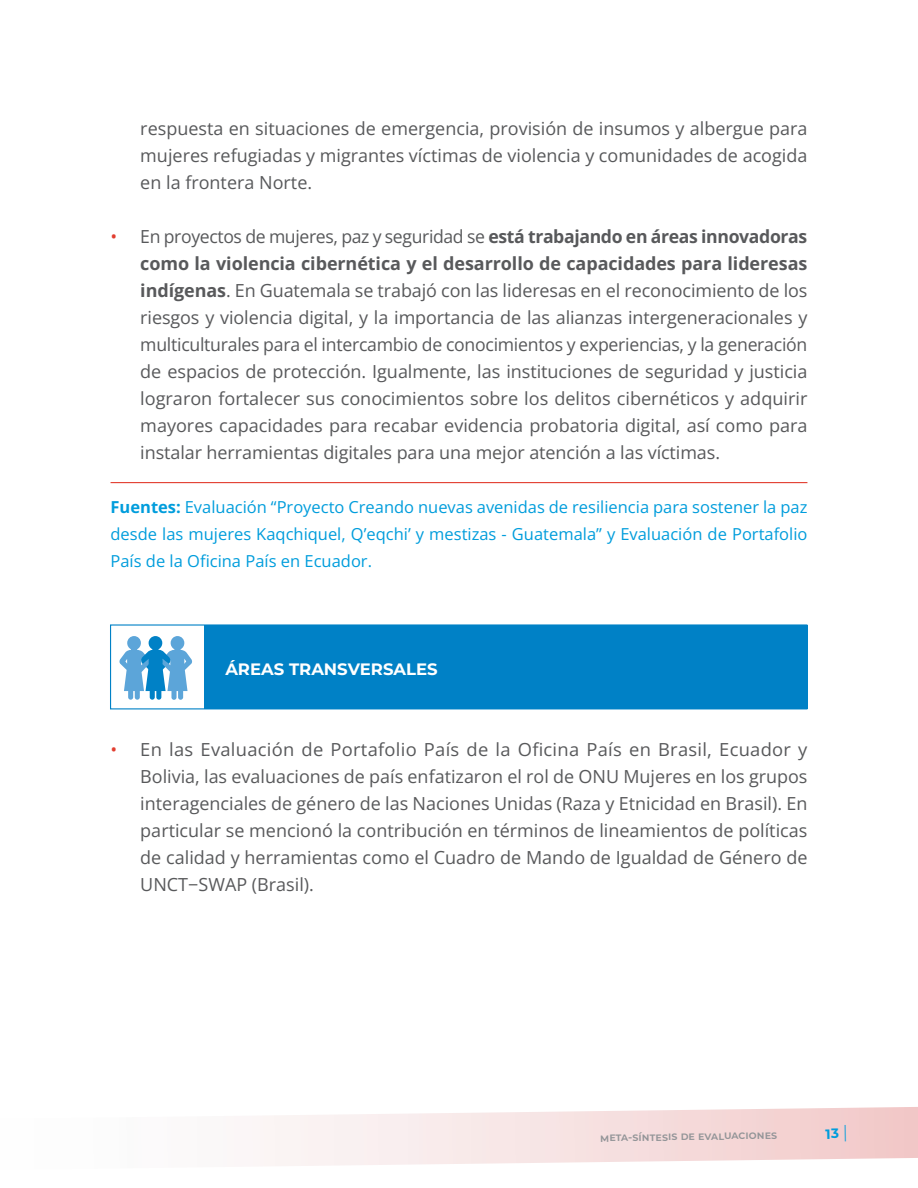
<style>
.page{position:relative;width:918px;height:1188px;background:#fff}
.page>*{position:absolute;margin:0;border:0;box-sizing:border-box;transform-origin:0 0}
.t1{font:18px/27px "Open Sans";color:#58595b;text-align:justify}
.t2{font:16.5px/27px "Open Sans";color:#009ddc;text-align:justify}
.t3{font:700 16.5px "Montserrat";color:#fff}
.t4{font:600 11.25px "Montserrat";color:#939598}
.s1{color:#e23e30}
.s2{font-weight:700}
</style>
<div class="page">
<svg style="left:263px;top:1107px;width:655px;height:59px"></svg>
<hr style="left:111px;top:482px;width:696px;height:1px;background:#e23e30">
<div style="left:204px;top:625px;width:603px;height:84px;background:#0081c6"></div>
<div style="left:110px;top:624px;width:698px;height:85px;border:1px solid #0081c6"></div>
<svg style="left:119px;top:636px;width:73px;height:64px"></svg>
<svg style="left:825px;top:1125px;width:21px;height:17px"></svg>
<p class="t1" style="left:140px;top:115px;width:669px">respuesta en situaciones de emergencia, provisión de insumos y albergue para mujeres refugiadas y migrantes víctimas de violencia y comunidades de acogida en la frontera Norte.</p>
<p class="t1" style="left:140px;top:223px;width:669px;text-indent:-30px"><span class="s1">•</span> En proyectos de mujeres, paz y seguridad se <span class="s2">está trabajando en áreas innovadoras como la violencia cibernética y el desarrollo de capacidades para lideresas indígenas</span>. En Guatemala se trabajó con las lideresas en el reconocimiento de los riesgos y violencia digital, y la importancia de las alianzas intergeneracionales y multiculturales para el intercambio de conocimientos y experiencias, y la generación de espacios de protección. Igualmente, las instituciones de seguridad y justicia lograron fortalecer sus conocimientos sobre los delitos cibernéticos y adquirir mayores capacidades para recabar evidencia probatoria digital, así como para instalar herramientas digitales para una mejor atención a las víctimas.</p>
<p class="t2" style="left:111px;top:493px;width:698px"><span class="s2">Fuentes:</span> Evaluación “Proyecto Creando nuevas avenidas de resiliencia para sostener la paz desde las mujeres Kaqchiquel, Q’eqchi’ y mestizas - Guatemala” y Evaluación de Portafolio País de la Oficina País en Ecuador.</p>
<p class="t3" style="left:225px;top:658px;width:214px">ÁREAS TRANSVERSALES</p>
<p class="t1" style="left:140px;top:736px;width:669px;text-indent:-30px"><span class="s1">•</span> En las Evaluación de Portafolio País de la Oficina País en Brasil, Ecuador y Bolivia, las evaluaciones de país enfatizaron el rol de ONU Mujeres en los grupos interagenciales de género de las Naciones Unidas (Raza y Etnicidad en Brasil). En particular se mencionó la contribución en términos de lineamientos de políticas de calidad y herramientas como el Cuadro de Mando de Igualdad de Género de UNCT−SWAP (Brasil).</p>
<p class="t4" style="left:600px;top:1130px;width:179px;rotate:-1deg">meta-síntesis de evaluaciones</p>
</div>
